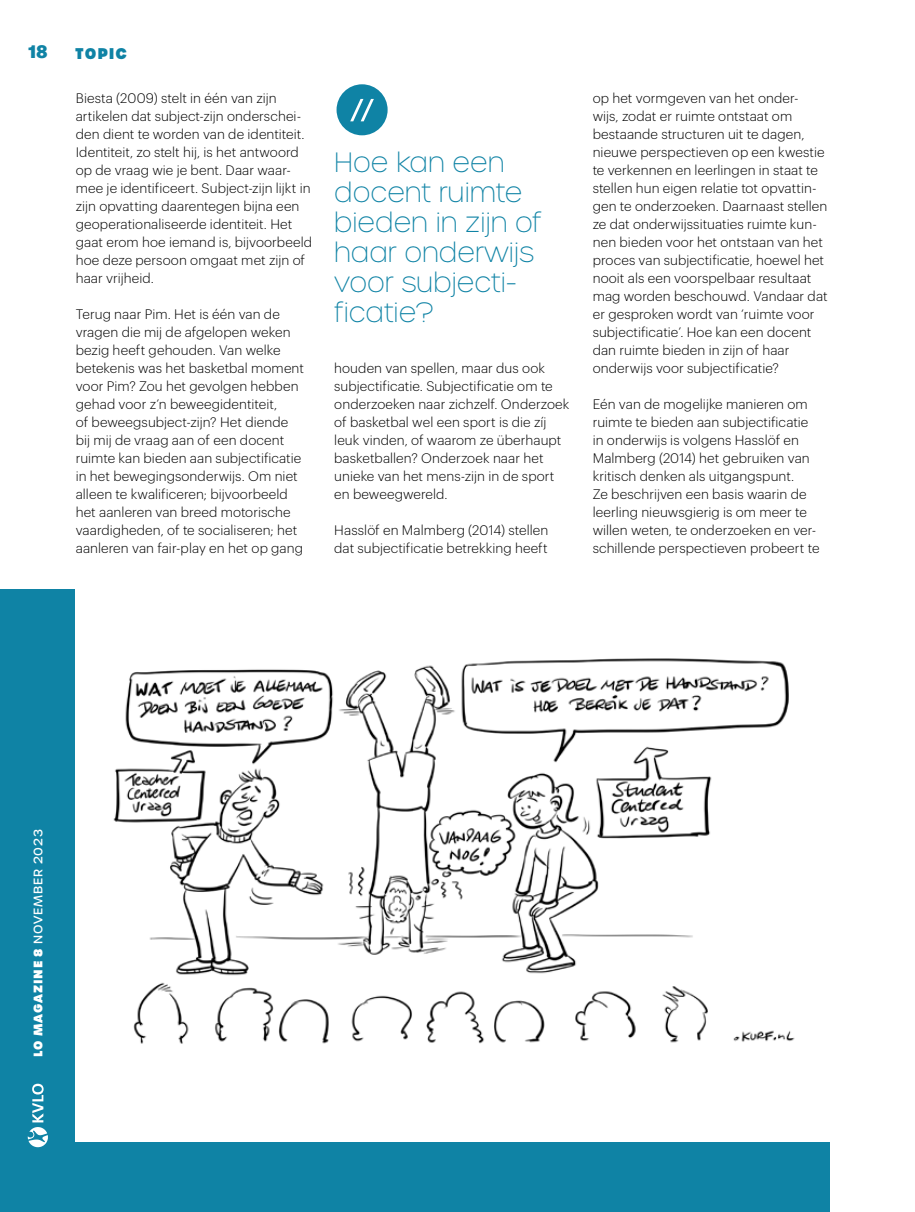
<style>
.page{position:relative;width:915px;height:1212px;background:#fff}
.page>*{position:absolute;margin:0;border:0;box-sizing:border-box;transform-origin:0 0}
.t1{font:100 69px "Urbane";color:#fff}
.t2{font:100 27px/30px "Urbane";color:#0f83a5}
.t3{font:900 18px "GT Walsheim Pro";color:#0f83a5}
.t4{font:800 15px "Urbane";letter-spacing:.06em;color:#0f83a5}
.t5{font:300 13.5px/18px "Graphik";letter-spacing:.005em;color:#000}
.t6{font:500 12px "Urbane";letter-spacing:.075em;color:#fff}
.s1{font-weight:800}
</style>
<div class="page">
<div style="left:0;top:589px;width:829px;height:623px;background:#0f83a5"></div>
<svg style="left:28px;top:1084px;width:20px;height:63px"></svg>
<div style="left:75px;top:587px;width:754px;height:554px;background:#fff"></div>
<img style="left:113px;top:658px;width:682px;height:386px">
<div style="left:336px;top:84px;width:51px;height:51px;background:#0f83a5;border-radius:50%"></div>
<h3 class="t3" style="left:28px;top:40px;width:21px">18</h3>
<p class="t4" style="left:75px;top:43px;width:53px">TOPIC</p>
<p class="t5" style="left:76px;top:88px;width:238px">Biesta (2009) stelt in één van zijn artikelen dat subject-zijn onderschei&shy;den dient te worden van de identiteit.<br>Identiteit, zo stelt hij, is het antwoord op de vraag wie je bent. Daar waar&shy;mee je identificeert. Subject-zijn lijkt in zijn opvatting daarentegen bijna een geoperationaliseerde identiteit. Het gaat erom hoe iemand is, bijvoorbeeld hoe deze persoon omgaat met zijn of haar vrijheid.</p>
<p class="t5" style="left:76px;top:304px;width:230px">Terug naar Pim. Het is één van de vragen die mij de afgelopen weken bezig heeft gehouden. Van welke betekenis was het basketbal moment voor Pim? Zou het gevolgen hebben gehad voor z’n beweegidentiteit,<br>of beweegsubject-zijn? Het diende bij mij de vraag aan of een docent ruimte kan bieden aan subjectificatie in het bewegingsonderwijs. Om niet alleen te kwalificeren; bijvoorbeeld het aanleren van breed motorische vaardigheden, of te socialiseren; het aanleren van fair-play en het op gang</p>
<h1 class="t1" style="left:349px;top:81px;width:28px">“</h1>
<h2 class="t2" style="left:334px;top:147px;width:208px">Hoe kan een docent ruimte bieden in zijn of haar onderwijs voor subjecti&shy;ficatie?</h2>
<p class="t5" style="left:334px;top:358px;width:237px">houden van spellen, maar dus ook subjectificatie. Subjectificatie om te onderzoeken naar zichzelf. Onderzoek of basketbal wel een sport is die zíj leuk vinden, of waarom ze überhaupt basketballen? Onderzoek naar het unieke van het mens-zijn in de sport en beweegwereld.</p>
<p class="t5" style="left:334px;top:520px;width:215px">Hasslöf en Malmberg (2014) stellen dat subjectificatie betrekking heeft</p>
<p class="t5" style="left:592px;top:88px;width:236px">op het vormgeven van het onder&shy;wijs, zodat er ruimte ontstaat om bestaande structuren uit te dagen, nieuwe perspectieven op een kwestie te verkennen en leerlingen in staat te stellen hun eigen relatie tot opvattin&shy;gen te onderzoeken. Daarnaast stellen ze dat onderwijssituaties ruimte kun&shy;nen bieden voor het ontstaan van het proces van subjectificatie, hoewel het nooit als een voorspelbaar resultaat mag worden beschouwd. Vandaar dat er gesproken wordt van ‘ruimte voor subjectificatie’. Hoe kan een docent dan ruimte bieden in zijn of haar onderwijs voor subjectificatie?</p>
<p class="t5" style="left:592px;top:394px;width:228px">Eén van de mogelijke manieren om ruimte te bieden aan subjectificatie in onderwijs is volgens Hasslöf en Malmberg (2014) het gebruiken van kritisch denken als uitgangspunt.<br>Ze beschrijven een basis waarin de leerling nieuwsgierig is om meer te willen weten, te onderzoeken en ver&shy;schillende perspectieven probeert te</p>
<p class="t6" style="left:30px;top:1057px;width:229px;rotate:-90deg"><span class="s1">LO MAGAZINE 8</span> NOVEMBER 2023</p>
</div>
